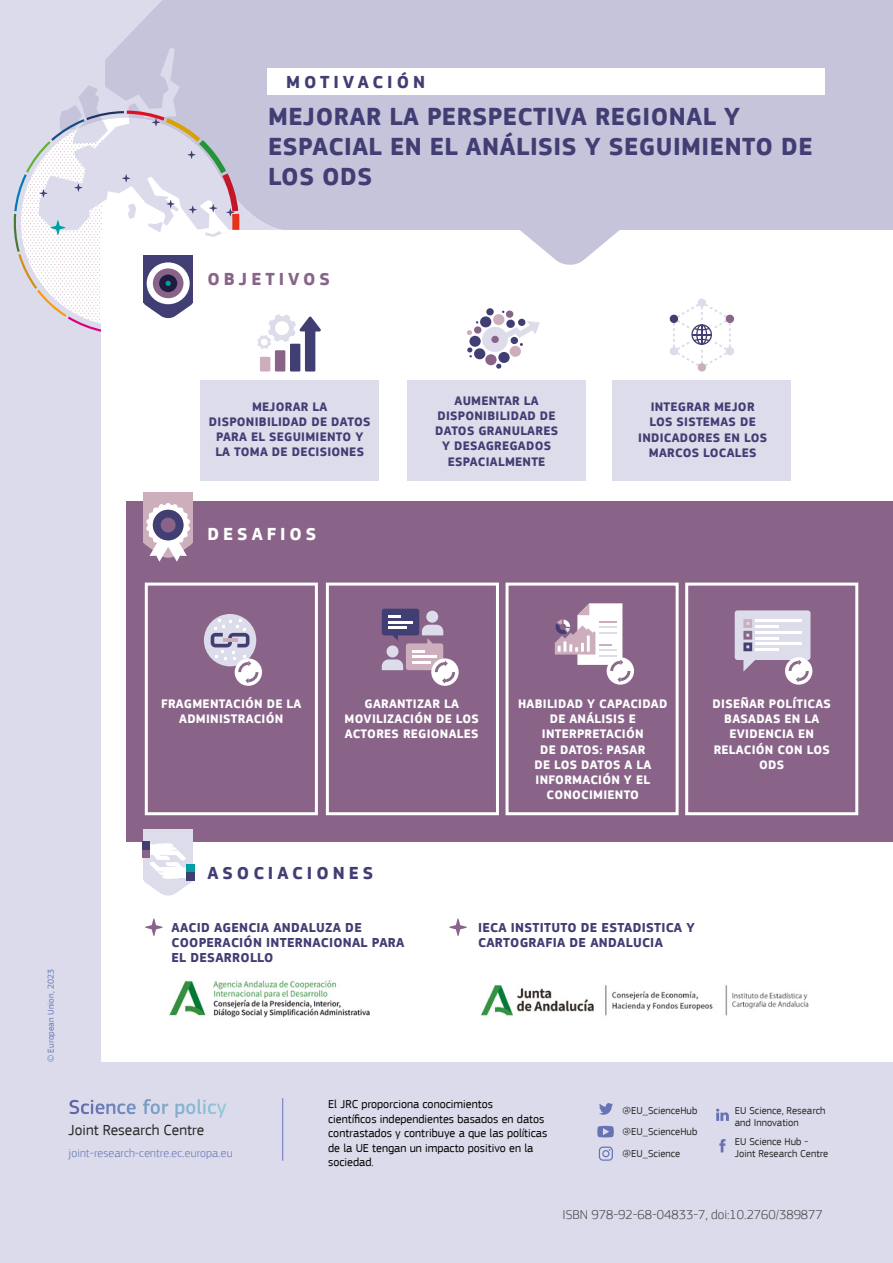
<style>
.page{position:relative;width:893px;height:1263px;background:#dbdbeb}
.page>*{position:absolute;margin:0;border:0;box-sizing:border-box;transform-origin:0 0}
.t1{font:700 25.5px/30px "EC Square Sans Pro";letter-spacing:.02em;color:#413e74}
.t2{font:700 18px "EC Square Sans Pro";letter-spacing:.22em;color:#413e74}
.t3{font:700 18px "EC Square Sans Pro";letter-spacing:.22em;color:#896488}
.t4{font:700 18px "EC Square Sans Pro";letter-spacing:.22em;color:#fff}
.t5{font:15.3px "EC Square Sans Pro";color:#282827}
.t6{font:300 13.5px/16.2px "EC Square Sans Pro";color:#282827}
.t7{font:300 13.5px "EC Square Sans Pro";color:#484849}
.t8{font:700 13.35px/15px "EC Square Sans Pro";letter-spacing:.02em;color:#413e74}
.t9{font:700 12.75px/15.3px "EC Square Sans Pro";letter-spacing:.02em;color:#fff;text-align:center}
.t10{font:700 12.75px/15.3px "EC Square Sans Pro";letter-spacing:.02em;color:#413e74;text-align:center}
.t11{font:12px/14.4px "EC Square Sans Pro";color:#000}
.t12{font:300 12px "EC Square Sans Pro";letter-spacing:.01em;color:#6873b6}
.t13{font:10.5px/12px "EC Square Sans Pro";color:#282827}
.t14{font:9px "EC Square Sans Pro";letter-spacing:.01em;color:#657bbc}
.t15{font:7.5px "EC Square Sans Pro";letter-spacing:.02em;color:#6873b6}
.s1{color:#010202}
</style>
<div class="page">
<div style="left:105px;top:0;width:788px;height:230px;background:#c5c4da"></div>
<div style="left:102px;top:230px;width:791px;height:831px;background:#fff"></div>
<svg style="left:69px;top:1099px;width:147px;height:15px"></svg>
<hr style="left:282px;top:1098px;width:1px;height:63px;background:#6873b6">
<svg style="left:599px;top:1103px;width:14px;height:12px"></svg>
<svg style="left:719px;top:1139px;width:7px;height:13px"></svg>
<svg style="left:716px;top:1109px;width:13px;height:12px"></svg>
<svg style="left:597px;top:1126px;width:17px;height:11px"></svg>
<svg style="left:599px;top:1146px;width:14px;height:15px"></svg>
<svg style="left:512px;top:218px;width:116px;height:47px"></svg>
<div style="left:200px;top:380px;width:178px;height:100px;background:#dcdceb"></div>
<div style="left:407px;top:381px;width:179px;height:100px;background:#dcdceb"></div>
<div style="left:612px;top:381px;width:179px;height:100px;background:#dcdceb"></div>
<div style="left:482px;top:327px;width:26px;height:25px;background:#dcdceb;border-radius:50%"></div>
<div style="left:491px;top:336px;width:8px;height:7px;background:#896488;border-radius:50%"></div>
<div style="left:506px;top:310px;width:7px;height:8px;background:#896488;border-radius:50%"></div>
<div style="left:486px;top:308px;width:8px;height:7px;background:#413e74;border-radius:50%"></div>
<div style="left:474px;top:326px;width:7px;height:8px;background:#896488;border-radius:50%"></div>
<svg style="left:467px;top:330px;width:5px;height:5px"></svg>
<svg style="left:496px;top:364px;width:5px;height:5px"></svg>
<svg style="left:467px;top:347px;width:5px;height:10px"></svg>
<div style="left:518px;top:319px;width:7px;height:7px;background:#413e74;border-radius:50%"></div>
<div style="left:480px;top:316px;width:11px;height:11px;background:#413e74;border-radius:50%"></div>
<div style="left:493px;top:314px;width:11px;height:11px;background:#cdaebd;border-radius:50%"></div>
<div style="left:510px;top:346px;width:11px;height:11px;background:#cdaebd;border-radius:50%"></div>
<div style="left:498px;top:352px;width:12px;height:11px;background:#413e74;border-radius:50%"></div>
<div style="left:485px;top:354px;width:12px;height:11px;background:#896488;border-radius:50%"></div>
<div style="left:474px;top:348px;width:11px;height:11px;background:#413e74;border-radius:50%"></div>
<div style="left:469px;top:336px;width:12px;height:11px;background:#413e74;border-radius:50%"></div>
<svg style="left:500px;top:321px;width:40px;height:25px"></svg>
<svg style="left:13px;top:85px;width:308px;height:291px"></svg>
<div style="left:268px;top:68px;width:557px;height:27px;background:#fff"></div>
<svg style="left:669px;top:298px;width:65px;height:74px"></svg>
<div style="left:127px;top:501px;width:766px;height:340px;background:#896488"></div>
<div style="left:143px;top:492px;width:50px;height:50px;background:#cdaebd"></div>
<div style="left:143px;top:830px;width:50px;height:50px;background:#dcdceb"></div>
<svg style="left:143px;top:503px;width:50px;height:59px"></svg>
<div style="left:153px;top:510px;width:31px;height:31px;background:#413e74;border-radius:50%"></div>
<div style="left:161px;top:518px;width:15px;height:14px;background:#896488;border-radius:50%"></div>
<div style="left:142px;top:842px;width:8px;height:8px;background:#413e74"></div>
<svg style="left:142px;top:843px;width:53px;height:53px"></svg>
<div style="left:167px;top:868px;width:14px;height:11px;background:#fff;border-radius:4px"></div>
<div style="left:186px;top:864px;width:8px;height:8px;background:#009ea5"></div>
<div style="left:186px;top:872px;width:8px;height:8px;background:#413e74"></div>
<div style="left:145px;top:583px;width:173px;height:232px;border:3px solid #fff"></div>
<div style="left:326px;top:583px;width:173px;height:232px;border:3px solid #fff"></div>
<div style="left:506px;top:583px;width:173px;height:232px;border:3px solid #fff"></div>
<div style="left:685px;top:583px;width:173px;height:232px;border:3px solid #fff"></div>
<svg style="left:145px;top:918px;width:18px;height:18px"></svg>
<svg style="left:449px;top:918px;width:18px;height:18px"></svg>
<div style="left:204px;top:614px;width:52px;height:52px;background:#dcdceb;border-radius:50%"></div>
<svg style="left:235px;top:658px;width:27px;height:28px"></svg>
<svg style="left:211px;top:620px;width:47px;height:64px"></svg>
<svg style="left:431px;top:658px;width:28px;height:28px"></svg>
<svg style="left:382px;top:609px;width:73px;height:75px"></svg>
<svg style="left:607px;top:657px;width:27px;height:28px"></svg>
<svg style="left:555px;top:603px;width:75px;height:79px"></svg>
<svg style="left:785px;top:657px;width:27px;height:28px"></svg>
<svg style="left:735px;top:610px;width:75px;height:72px"></svg>
<img style="left:480px;top:985px;width:329px;height:31px">
<img style="left:169px;top:980px;width:201px;height:38px">
<h2 class="t2" style="left:286px;top:71px;width:141px">MOTIVACIÓN</h2>
<h1 class="t1" style="left:268px;top:102px;width:546px">MEJORAR LA PERSPECTIVA REGIONAL Y<br>ESPACIAL EN EL ANÁLISIS Y SEGUIMIENTO DE<br>LOS ODS</h1>
<h2 class="t3" style="left:207px;top:268px;width:124px">OBJETIVOS</h2>
<p class="t10" style="left:209px;top:400px;width:163px">MEJORAR LA<br>DISPONIBILIDAD DE DATOS<br>PARA EL SEGUIMIENTO Y<br>LA TOMA DE DECISIONES</p>
<h2 class="t4" style="left:207px;top:523px;width:110px">DESAFIOS</h2>
<p class="t10" style="left:435px;top:393px;width:125px">AUMENTAR LA<br>DISPONIBILIDAD DE<br>DATOS GRANULARES<br>Y DESAGREGADOS<br>ESPACIALMENTE</p>
<p class="t10" style="left:638px;top:399px;width:130px">INTEGRAR MEJOR<br>LOS SISTEMAS DE<br>INDICADORES EN LOS<br>MARCOS LOCALES</p>
<p class="t9" style="left:161px;top:696px;width:142px">FRAGMENTACIÓN DE LA<br>ADMINISTRACIÓN</p>
<p class="t9" style="left:345px;top:696px;width:136px">GARANTIZAR LA<br>MOVILIZACIÓN DE LOS<br>ACTORES REGIONALES</p>
<p class="t9" style="left:518px;top:696px;width:151px">HABILIDAD Y CAPACIDAD<br>DE ANÁLISIS E<br>INTERPRETACIÓN<br>DE DATOS: PASAR<br>DE LOS DATOS A LA<br>INFORMACIÓN Y EL<br>CONOCIMIENTO</p>
<p class="t9" style="left:712px;top:696px;width:120px">DISEÑAR POLÍTICAS<br>BASADAS EN LA<br>EVIDENCIA EN<br>RELACIÓN CON LOS<br>ODS</p>
<h2 class="t2" style="left:207px;top:862px;width:167px">ASOCIACIONES</h2>
<p class="t14" style="left:45px;top:1062px;width:95px;rotate:-90deg">© European Union, 2023</p>
<p class="t15" style="left:45px;top:1053px;width:81px;rotate:-90deg">© European Union, 2023</p>
<p class="t8" style="left:171px;top:921px;width:234px">AACID AGENCIA ANDALUZA DE<br>COOPERACIÓN INTERNACIONAL PARA<br>EL DESARROLLO</p>
<p class="t8" style="left:478px;top:921px;width:218px">IECA INSTITUTO DE ESTADISTICA Y<br>CARTOGRAFIA DE ANDALUCIA</p>
<p class="t5" style="left:69px;top:1121px;width:137px">Joint Research Centre</p>
<p class="t12" style="left:69px;top:1146px;width:166px">joint-research-centre.ec.europa.eu</p>
<p class="t6" style="left:328px;top:1096px;width:217px">The Joint Research Centre provides independent, evidence-based knowledge and sci<span class="s1">ence, supp</span>orting EU policies to positively impact society.</p>
<p class="t11" style="left:328px;top:1097px;width:221px">El JRC proporciona conocimientos<br>científicos independientes basados en datos contrastados y contribuye a que las políticas de la UE tengan un impacto positivo en la sociedad.</p>
<p class="t13" style="left:623px;top:1104px;width:76px">@EU_ScienceHub</p>
<p class="t13" style="left:623px;top:1125px;width:76px">@EU_ScienceHub</p>
<p class="t13" style="left:735px;top:1104px;width:92px">EU Science, Research and Innovation</p>
<p class="t13" style="left:735px;top:1135px;width:75px">EU Science Hub -</p>
<p class="t13" style="left:623px;top:1147px;width:59px">@EU_Science</p>
<p class="t13" style="left:735px;top:1147px;width:95px">Joint Research Centre</p>
<p class="t7" style="left:562px;top:1207px;width:262px">ISBN 978-92-68-04833-7, doi:10.2760/389877</p>
</div>
